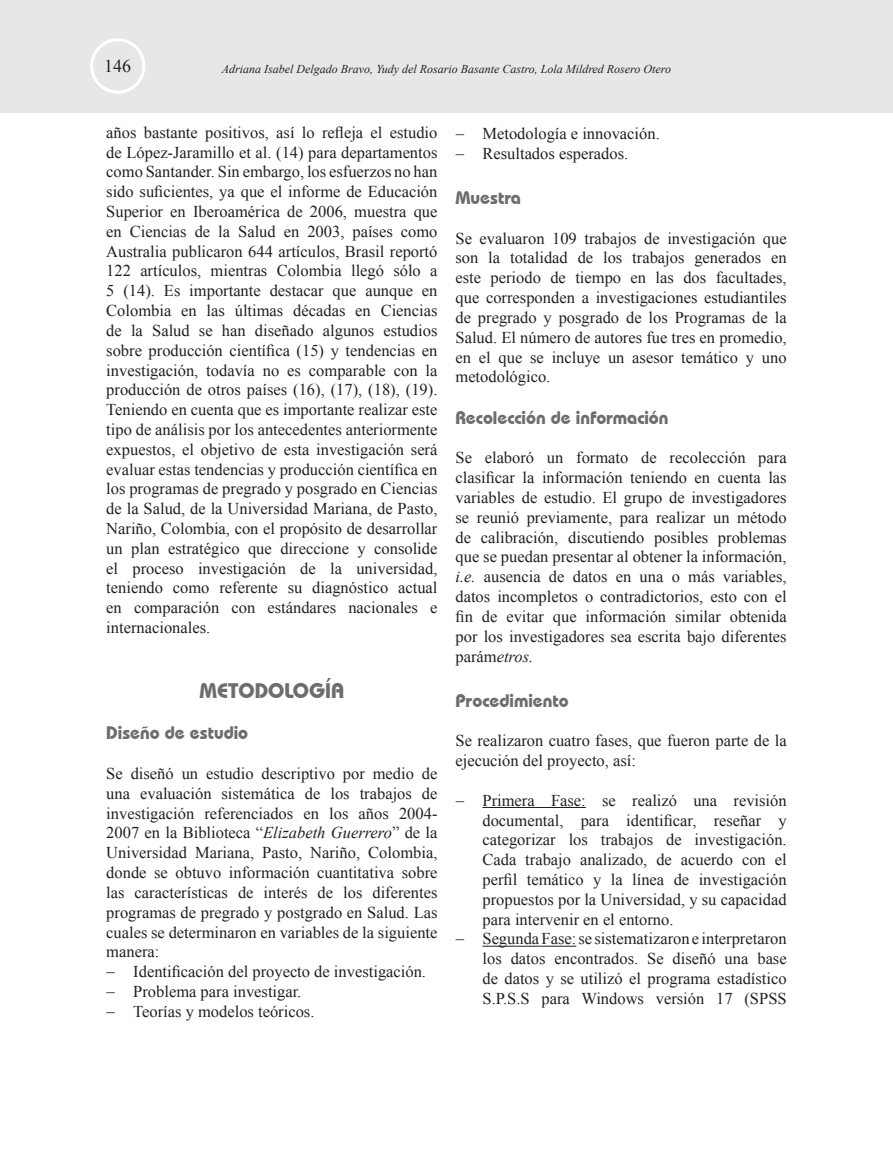
<style>
.page{position:relative;width:893px;height:1149px;background:#fff}
.page>*{position:absolute;margin:0;border:0;box-sizing:border-box;transform-origin:0 0}
.t1{font:700 21px "Bauhaus IT Cby BT";color:#6c6d70}
.t2{font:700 18px "Bauhaus IT Cby BT";color:#6c6d70}
.t3{font:18px "Times New Roman";color:#231f20}
.t4{font:16.5px/19.8px "Times New Roman";color:#231f20;text-align:justify}
.t5{font:italic 12px "Times New Roman";color:#231f20}
.s1{font-style:italic}
</style>
<div class="page">
<div style="left:0;top:0;width:893px;height:113px;background:#e6e7e9"></div>
<div style="left:90px;top:38px;width:55px;height:56px;border:3px solid #fff;border-radius:50%"></div>
<hr style="left:482px;top:806px;width:104px;height:1px;background:#231f20">
<hr style="left:482px;top:945px;width:94px;height:1px;background:#231f20">
<p class="t3" style="left:104px;top:54px;width:28px">146</p>
<p class="t5" style="left:222px;top:61px;width:451px">Adriana Isabel Delgado Bravo, Yudy del Rosario Basante Castro, Lola Mildred Rosero Otero</p>
<p class="t4" style="left:106px;top:122px;width:333px">años bastante positivos, así lo refleja el estudio de López-Jaramillo et al. (14) para departamentos como Santander. Sin embargo, los esfuerzos no han sido suficientes, ya que el informe de Educación Superior en Iberoamérica de 2006, muestra que en Ciencias de la Salud en 2003, países como Australia publicaron 644 artículos, Brasil reportó 122 artículos, mientras Colombia llegó sólo a 5 (14). Es importante destacar que aunque en Colombia en las últimas décadas en Ciencias de la Salud se han diseñado algunos estudios sobre producción científica (15) y tendencias en investigación, todavía no es comparable con la producción de otros países (16), (17), (18), (19).<br>Teniendo en cuenta que es importante realizar este tipo de análisis por los antecedentes anteriormente expuestos, el objetivo de esta investigación será evaluar estas tendencias y producción científica en los programas de pregrado y posgrado en Ciencias de la Salud, de la Universidad Mariana, de Pasto, Nariño, Colombia, con el propósito de desarrollar un plan estratégico que direccione y consolide el proceso investigación de la universidad, teniendo como referente su diagnóstico actual en comparación con estándares nacionales e internacionales.</p>
<p class="t1" style="left:199px;top:677px;width:146px">METODOLOGÍA</p>
<p class="t2" style="left:106px;top:722px;width:143px">Diseño de estudio</p>
<p class="t4" style="left:106px;top:763px;width:333px">Se diseñó un estudio descriptivo por medio de una evaluación sistemática de los trabajos de investigación referenciados en los años 2004- 2007 en la Biblioteca “<span class="s1">Elizabeth Guerrero</span>” de la Universidad Mariana, Pasto, Nariño, Colombia, donde se obtuvo información cuantitativa sobre las características de interés de los diferentes programas de pregrado y postgrado en Salud. Las cuales se determinaron en variables de la siguiente manera:</p>
<p class="t4" style="left:133px;top:961px;width:294px;text-align:left">Identificación del proyecto de investigación.<br>Problema para investigar.<br>Teorías y modelos teóricos.</p>
<p class="t4" style="left:482px;top:123px;width:179px">Metodología e innovación.<br>Resultados esperados.</p>
<p class="t2" style="left:455px;top:187px;width:67px">Muestra</p>
<p class="t4" style="left:455px;top:228px;width:333px">Se evaluaron 109 trabajos de investigación que son la totalidad de los trabajos generados en este periodo de tiempo en las dos facultades, que corresponden a investigaciones estudiantiles de pregrado y posgrado de los Programas de la Salud. El número de autores fue tres en promedio, en el que se incluye un asesor temático y uno metodológico.</p>
<p class="t2" style="left:455px;top:406px;width:215px">Recolección de información</p>
<p class="t4" style="left:455px;top:447px;width:333px">Se elaboró un formato de recolección para clasificar la información teniendo en cuenta las variables de estudio. El grupo de investigadores se reunió previamente, para realizar un método de calibración, discutiendo posibles problemas que se puedan presentar al obtener la información, <span class="s1">i.e.</span> ausencia de datos en una o más variables, datos incompletos o contradictorios, esto con el fin de evitar que información similar obtenida por los investigadores sea escrita bajo diferentes parám<span class="s1">etros.</span></p>
<p class="t2" style="left:455px;top:689px;width:115px">Procedimiento</p>
<p class="t4" style="left:455px;top:730px;width:333px">Se realizaron cuatro fases, que fueron parte de la ejecución del proyecto, así:</p>
<p class="t4" style="left:482px;top:789px;width:306px;text-align:left">Primera Fase: se realizó una revisión documental, para identificar, reseñar y categorizar los trabajos de investigación.<br>Cada trabajo analizado, de acuerdo con el perfil temático y la línea de investigación propuestos por la Universidad, y su capacidad para intervenir en el entorno.<br>Segunda Fase: se sistematizaron e interpretaron los datos encontrados. Se diseñó una base de datos y se utilizó el programa estadístico S.P.S.S para Windows versión 17 (SPSS</p>
</div>
